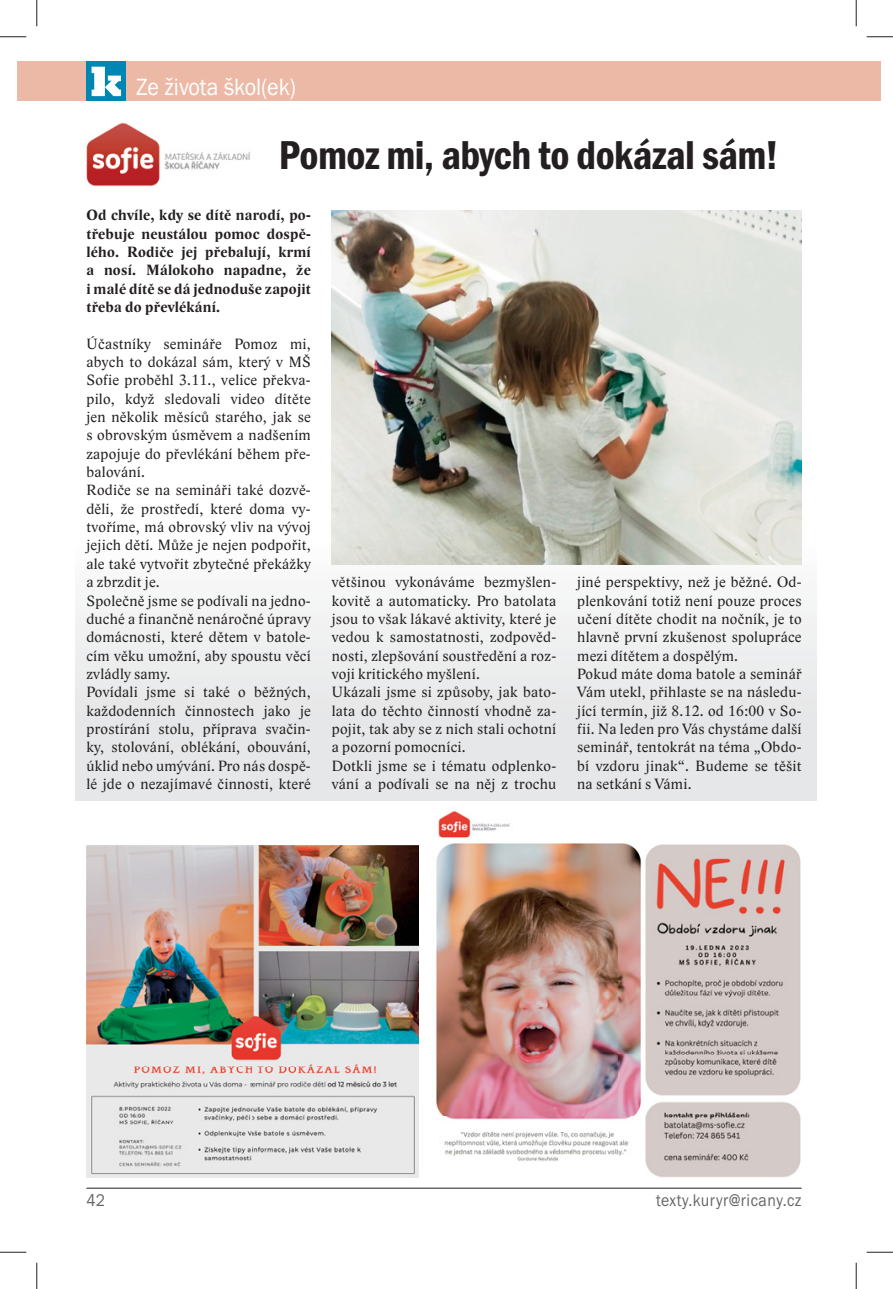
<style>
.page{position:relative;width:893px;height:1289px;background:#fff}
.page>*{position:absolute;margin:0;border:0;box-sizing:border-box;transform-origin:0 0}
.t1{font:600 condensed 41.82px "Franklin Gothic Itc TCE";letter-spacing:-.01em;color:#231f20}
.t2{font:24.5px "Franklin Gothic Itc TCE";color:#fff;scale:.9 1}
.t3{font:17.5px "Franklin Gothic Itc TCE";letter-spacing:.03em;color:#636466;scale:.9 1}
.t4{font:15.22px/18.4px "Lido STF";letter-spacing:.02em;color:#231f20}
.t5{font:700 15.22px/18.4px "Lido STF";letter-spacing:.02em;color:#231f20;text-align:justify}
</style>
<div class="page">
<div style="left:75px;top:543px;width:741px;height:258px;background:linear-gradient(to right,#edeeef,#eceded)"></div>
<div style="left:17px;top:62px;width:838px;height:39px;background:#edb9a7"></div>
<div style="left:855px;top:62px;width:25px;height:39px;background:#edb9a7"></div>
<div style="left:86px;top:62px;width:40px;height:39px;background:#0086b2"></div>
<svg style="left:91px;top:67px;width:30px;height:29px"></svg>
<hr style="left:86px;top:1188px;width:715px;height:1px;background:#231f20">
<img style="left:86px;top:122px;width:165px;height:65px">
<img style="left:436px;top:811px;width:365px;height:367px">
<img style="left:86px;top:846px;width:332px;height:332px">
<img style="left:331px;top:210px;width:470px;height:354px">
<svg style="left:0;top:36px;width:26px;height:1px"></svg>
<svg style="left:866px;top:36px;width:26px;height:1px"></svg>
<svg style="left:0;top:1252px;width:26px;height:1px"></svg>
<svg style="left:866px;top:1252px;width:26px;height:1px"></svg>
<svg style="left:36px;top:0;width:1px;height:26px"></svg>
<svg style="left:36px;top:1263px;width:1px;height:26px"></svg>
<svg style="left:855px;top:0;width:1px;height:26px"></svg>
<svg style="left:855px;top:1263px;width:1px;height:26px"></svg>
<h2 class="t2" style="left:136px;top:77px;width:179px">Ze života škol(ek)</h2>
<h1 class="t1" style="left:278px;top:138px;width:501px">Pomoz mi, abych to dokázal sám!</h1>
<p class="t5" style="left:86px;top:207px;width:226px">Od chvíle, kdy se dítě narodí, po&shy;třebuje neustálou pomoc dospě&shy;lého. Rodiče jej přebalují, krmí a nosí. Málokoho napadne, že i malé dítě se dá jednoduše zapojit třeba do převlékání.</p>
<p class="t4" style="left:86px;top:336px;width:226px">Účastníky semináře Pomoz mi, abych to dokázal sám, který v MŠ<br>Sofie proběhl 3.11., velice překva&shy;pilo, když sledovali video dítěte jen několik měsíců starého, jak se s obrovským úsměvem a nadšením zapojuje do převlékání během pře&shy;balování.<br>Rodiče se na semináři také dozvě&shy;děli, že prostředí, které doma vy&shy;tvoříme, má obrovský vliv na vývoj jejich dětí. Může je nejen podpořit, ale také vytvořit zbytečné překážky a zbrzdit je.<br>Společně jsme se podívali na jedno&shy;duché a finančně nenáročné úpravy domácnosti, které dětem v batole&shy;cím věku umožní, aby spoustu věcí zvládly samy.<br>Povídali jsme si také o běžných, každodenních činnostech jako je prostírání stolu, příprava svačin&shy;ky, stolování, oblékání, obouvání, úklid nebo umývání. Pro nás dospě&shy;lé jde o nezajímavé činnosti, které</p>
<p class="t4" style="left:331px;top:574px;width:226px">většinou vykonáváme bezmyšlen&shy;kovitě a automaticky. Pro batolata jsou to však lákavé aktivity, které je vedou k samostatnosti, zodpověd&shy;nosti, zlepšování soustředění a roz&shy;voji kritického myšlení.<br>Ukázali jsme si způsoby, jak bato&shy;lata do těchto činností vhodně za&shy;pojit, tak aby se z nich stali ochotní a pozorní pomocníci.<br>Dotkli jsme se i tématu odplenko&shy;vání a podívali se na něj z trochu</p>
<p class="t4" style="left:577px;top:574px;width:226px">jiné perspektivy, než je běžné. Od&shy;plenkování totiž není pouze proces učení dítěte chodit na nočník, je to hlavně první zkušenost spolupráce mezi dítětem a dospělým.<br>Pokud máte doma batole a seminář<br>Vám utekl, přihlaste se na následu&shy;jící termín, již 8.12. od 16:00 v So&shy;fii. Na leden pro Vás chystáme další seminář, tentokrát na téma „Obdo&shy;bí vzdoru jinak“. Budeme se těšit na setkání s Vámi.</p>
<p class="t3" style="left:86px;top:1193px;width:22px">42</p>
<p class="t3" style="left:655px;top:1193px;width:163px">texty.kuryr@ricany.cz</p>
</div>
